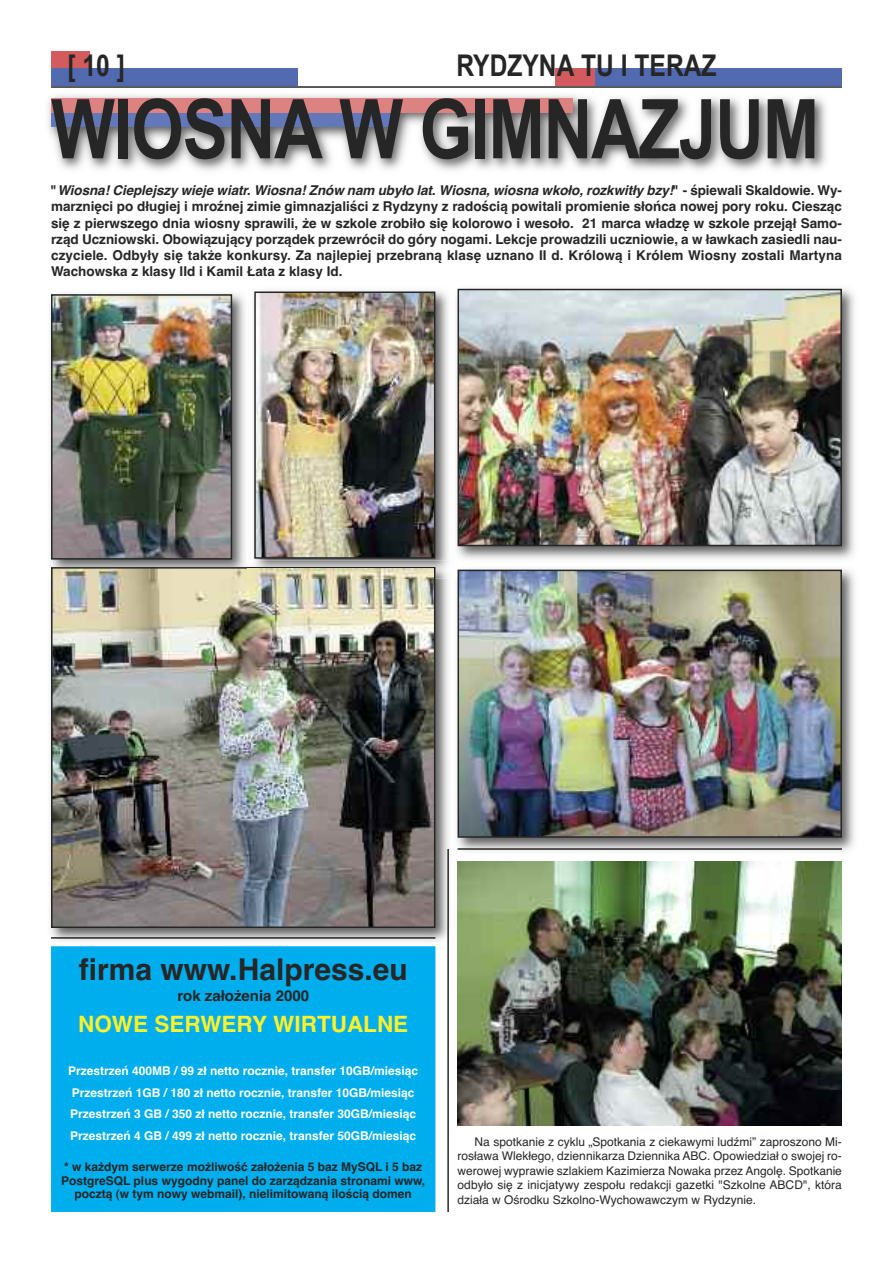
<style>
.page{position:relative;width:893px;height:1263px;background:#fff}
.page>*{position:absolute;margin:0;border:0;box-sizing:border-box;transform-origin:0 0}
.t1{font:700 82.5px "Arial Narrow";letter-spacing:-.015em;color:#272627}
.t2{font:700 30px "Helvetica";color:#272627}
.t3{font:700 30px "Arial Narrow";color:#272627}
.t4{font:700 22.5px "Helvetica";color:#fff12a}
.t5{font:700 15px "Helvetica";color:#272627}
.t6{font:700 13.5px/16.2px "Helvetica";color:#272627;text-align:justify}
.t7{font:12px/14.4px "Helvetica";color:#272627;text-align:justify}
.t8{font:700 12px/21.6px "Helvetica";color:#fff}
.t9{font:700 12px/13.5px "Helvetica";color:#272627;text-align:center}
.s1{font-style:italic}
</style>
<div class="page">
<div style="left:51px;top:68px;width:247px;height:17px;background:#516ab0"></div>
<div style="left:555px;top:68px;width:246px;height:17px;background:#d35b5e"></div>
<div style="left:595px;top:68px;width:247px;height:17px;background:#516ab0"></div>
<div style="left:51px;top:51px;width:38px;height:17px;background:#d35b5e"></div>
<hr style="left:51px;top:86px;width:791px;height:2px;background:#272627">
<img style="left:48px;top:95px;width:778px;height:76px">
<div style="left:51px;top:113px;width:339px;height:14px;background:#6278b9"></div>
<div style="left:51px;top:98px;width:521px;height:14px;background:#dc8382"></div>
<img style="left:50px;top:293px;width:195px;height:267px">
<img style="left:54px;top:297px;width:175px;height:260px">
<div style="left:51px;top:294px;width:181px;height:266px;border:2px solid #272627"></div>
<img style="left:456px;top:288px;width:399px;height:271px">
<img style="left:461px;top:292px;width:378px;height:251px">
<div style="left:458px;top:289px;width:384px;height:257px;border:2px solid #272627"></div>
<img style="left:50px;top:579px;width:399px;height:368px">
<img style="left:50px;top:560px;width:399px;height:19px">
<img style="left:54px;top:570px;width:378px;height:355px">
<div style="left:51px;top:567px;width:384px;height:361px;border:2px solid #272627"></div>
<img style="left:457px;top:569px;width:398px;height:282px">
<img style="left:461px;top:573px;width:378px;height:262px">
<div style="left:458px;top:570px;width:384px;height:268px;border:2px solid #272627"></div>
<img style="left:253px;top:290px;width:196px;height:270px">
<img style="left:251px;top:567px;width:183px;height:2px">
<svg style="left:434px;top:567px;width:2px;height:11px"></svg>
<svg style="left:248px;top:560px;width:3px;height:9px"></svg>
<img style="left:248px;top:569px;width:186px;height:9px">
<img style="left:257px;top:294px;width:175px;height:262px">
<div style="left:254px;top:291px;width:181px;height:268px;border:2px solid #272627"></div>
<hr style="left:51px;top:937px;width:384px;height:2px;background:#272627">
<hr style="left:458px;top:848px;width:384px;height:2px;background:#272627">
<hr style="left:447px;top:849px;width:2px;height:363px;background:#272627">
<img style="left:458px;top:861px;width:384px;height:264px">
<div style="left:54px;top:949px;width:378px;height:260px;background:#00aded"></div>
<div style="left:51px;top:946px;width:384px;height:266px;border:3px solid #00aded"></div>
<h2 class="t3" style="left:67px;top:49px;width:59px">[10]</h2>
<h2 class="t3" style="left:456px;top:49px;width:262px">RYDZYNA TU I TERAZ</h2>
<h1 class="t1" style="left:51px;top:82px;width:770px">WIOSNA W GIMNAZJUM</h1>
<p class="t6" style="left:51px;top:182px;width:792px">"<span class="s1">Wiosna! Cieplejszy wieje wiatr. Wiosna! Znów nam ubyło lat. Wiosna, wiosna wkoło, rozkwitły bzy!</span>" - śpiewali Skaldowie. Wy&shy;marznięci po długiej i mroźnej zimie gimnazjaliści z Rydzyny z radością powitali promienie słońca nowej pory roku. Ciesząc się z pierwszego dnia wiosny sprawili, że w szkole zrobiło się kolorowo i wesoło. 21 marca władzę w szkole przejął Samo&shy;rząd Uczniowski. Obowiązujący porządek przewrócił do góry nogami. Lekcje prowadzili uczniowie, a w ławkach zasiedli nau&shy;czyciele. Odbyły się także konkursy. Za najlepiej przebraną klasę uznano II d. Królową i Królem Wiosny zostali Martyna Wachowska z klasy IId i Kamil Łata z klasy Id.</p>
<h2 class="t2" style="left:79px;top:952px;width:331px">firma www.Halpress.eu</h2>
<p class="t5" style="left:177px;top:987px;width:133px">rok założenia 2000</p>
<h3 class="t4" style="left:78px;top:1011px;width:332px">NOWE SERWERY WIRTUALNE</h3>
<p class="t8" style="left:68px;top:1060px;width:352px">Przestrzeń 400MB / 99 zł netto rocznie, transfer 10GB/miesiąc Przestrzeń 1GB / 180 zł netto rocznie, transfer 10GB/miesiąc Przestrzeń 3 GB / 350 zł netto rocznie, transfer 30GB/miesiąc Przestrzeń 4 GB / 499 zł netto rocznie, transfer 50GB/miesiąc</p>
<p class="t9" style="left:61px;top:1160px;width:366px">* w każdym serwerze możliwość założenia 5 baz MySQL i 5 baz<br>PostgreSQL plus wygodny panel do zarządzania stronami www, pocztą (w tym nowy webmail), nielimitowaną ilością domen</p>
<p class="t7" style="left:458px;top:1134px;width:386px;text-indent:17px">Na spotkanie z cyklu „Spotkania z ciekawymi ludźmi” zaproszono Mi&shy;rosława Wlekłego, dziennikarza Dziennika ABC. Opowiedział o swojej ro&shy;werowej wyprawie szlakiem Kazimierza Nowaka przez Angolę. Spotkanie odbyło się z inicjatywy zespołu redakcji gazetki "Szkolne ABCD", która działa w Ośrodku Szkolno-Wychowawczym w Rydzynie.</p>
</div>
